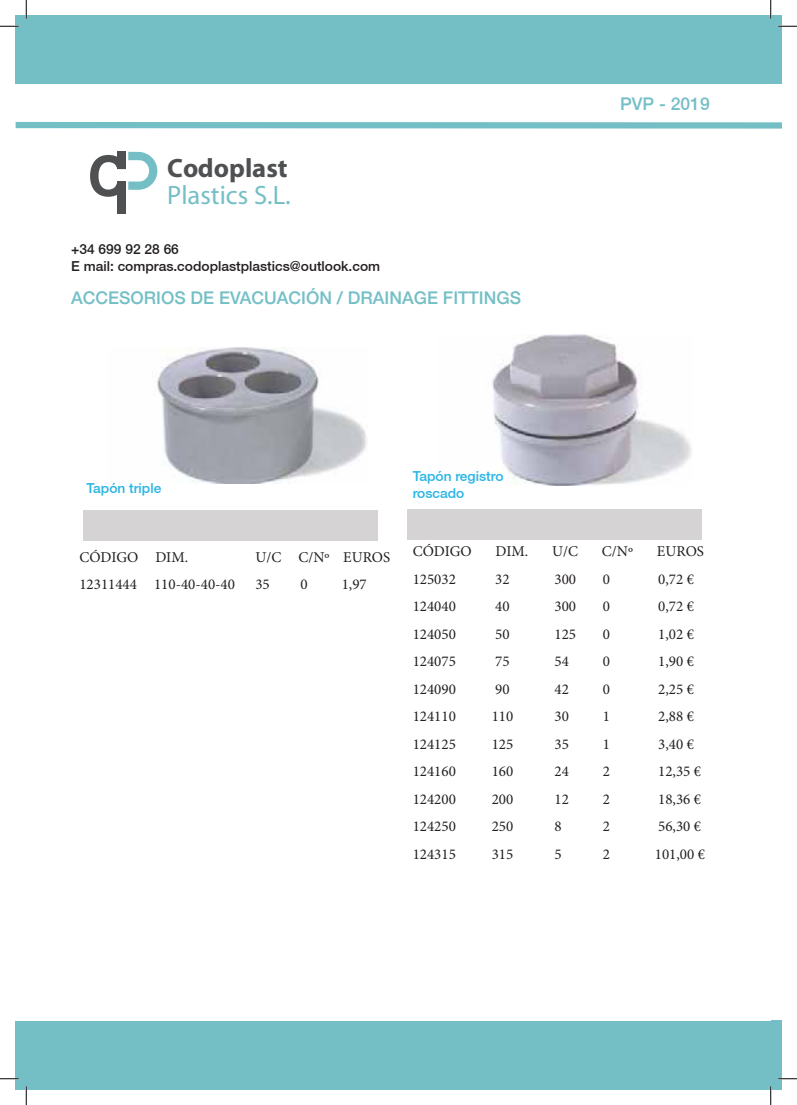
<style>
.page{position:relative;width:797px;height:1105px;background:#fff}
.page>*{position:absolute;margin:0;border:0;box-sizing:border-box;transform-origin:0 0}
.t1{font:26.62px "Myriad";color:#74bfc6}
.t2{font:700 26.62px "Myriad";color:#4e5052}
.t3{font:500 17.5px "Helvetica 65";color:#74bfc6}
.t4{font:15px "Minion Pro";color:#231f20}
.t5{font:500 13.75px/16.5px "Helvetica 65";color:#231f20}
.t6{font:500 13.75px/16.5px "Helvetica 65";color:#28b4e4}
</style>
<div class="page">
<div style="left:771px;top:1020px;width:10px;height:69px;background:#74bfc6"></div>
<div style="left:16px;top:1021px;width:758px;height:68px;background:#74bfc6"></div>
<div style="left:16px;top:16px;width:765px;height:68px;background:#74bfc6"></div>
<svg style="left:16px;top:122px;width:765px;height:7px;background:#82c5cb"></svg>
<div style="left:83px;top:510px;width:295px;height:31px;background:#d5d3d4"></div>
<div style="left:407px;top:509px;width:295px;height:31px;background:#d5d3d4"></div>
<div style="left:117px;top:182px;width:9px;height:32px;background:#4e5052"></div>
<svg style="left:90px;top:152px;width:67px;height:45px"></svg>
<img style="left:492px;top:334px;width:199px;height:151px">
<img style="left:157px;top:347px;width:210px;height:136px">
<svg style="left:0;top:25px;width:19px;height:2px"></svg>
<svg style="left:778px;top:25px;width:19px;height:2px"></svg>
<svg style="left:0;top:1078px;width:19px;height:1px"></svg>
<svg style="left:778px;top:1078px;width:19px;height:1px"></svg>
<svg style="left:25px;top:0;width:2px;height:19px"></svg>
<svg style="left:25px;top:1086px;width:2px;height:19px"></svg>
<svg style="left:770px;top:0;width:1px;height:19px"></svg>
<svg style="left:770px;top:1086px;width:1px;height:19px"></svg>
<h1 class="t2" style="left:167px;top:155px;width:122px">Codoplast</h1>
<h1 class="t1" style="left:167px;top:182px;width:125px">Plastics S.L.</h1>
<p class="t5" style="left:71px;top:241px;width:310px">+34 699 92 28 66<br>E mail: compras.codoplastplastics@outlook.com</p>
<p class="t3" style="left:71px;top:287px;width:451px">ACCESORIOS DE EVACUACIÓN / DRAINAGE FITTINGS</p>
<p class="t6" style="left:86px;top:480px;width:76px">Tapón triple</p>
<p class="t6" style="left:412px;top:468px;width:92px">Tapón registro roscado</p>
<p class="t3" style="left:620px;top:93px;width:91px">PVP - 2019</p>
<p class="t4" style="left:79px;top:547px;width:110px">CÓDIGO DIM.</p>
<p class="t4" style="left:255px;top:547px;width:136px">U/C C/Nº EUROS</p>
<p class="t4" style="left:79px;top:574px;width:157px">12311444 110-40-40-40</p>
<p class="t4" style="left:255px;top:574px;width:16px">35</p>
<p class="t4" style="left:300px;top:574px;width:9px">0</p>
<p class="t4" style="left:342px;top:574px;width:27px">1,97</p>
<p class="t4" style="left:412px;top:541px;width:60px">CÓDIGO</p>
<p class="t4" style="left:495px;top:541px;width:34px">DIM.</p>
<p class="t4" style="left:552px;top:541px;width:27px">U/C</p>
<p class="t4" style="left:602px;top:541px;width:33px">C/Nº</p>
<p class="t4" style="left:657px;top:541px;width:49px">EUROS</p>
<p class="t4" style="left:412px;top:569px;width:45px">125032</p>
<p class="t4" style="left:495px;top:569px;width:16px">32</p>
<p class="t4" style="left:554px;top:569px;width:23px">300</p>
<p class="t4" style="left:603px;top:569px;width:9px">0</p>
<p class="t4" style="left:658px;top:569px;width:37px">0,72 €</p>
<p class="t4" style="left:412px;top:596px;width:45px">124040</p>
<p class="t4" style="left:495px;top:596px;width:16px">40</p>
<p class="t4" style="left:554px;top:596px;width:23px">300</p>
<p class="t4" style="left:603px;top:596px;width:9px">0</p>
<p class="t4" style="left:658px;top:596px;width:37px">0,72 €</p>
<p class="t4" style="left:412px;top:624px;width:45px">124050</p>
<p class="t4" style="left:495px;top:624px;width:16px">50</p>
<p class="t4" style="left:554px;top:624px;width:23px">125</p>
<p class="t4" style="left:603px;top:624px;width:9px">0</p>
<p class="t4" style="left:658px;top:624px;width:37px">1,02 €</p>
<p class="t4" style="left:412px;top:651px;width:45px">124075</p>
<p class="t4" style="left:495px;top:651px;width:16px">75</p>
<p class="t4" style="left:554px;top:651px;width:16px">54</p>
<p class="t4" style="left:603px;top:651px;width:9px">0</p>
<p class="t4" style="left:658px;top:651px;width:37px">1,90 €</p>
<p class="t4" style="left:412px;top:679px;width:45px">124090</p>
<p class="t4" style="left:495px;top:679px;width:16px">90</p>
<p class="t4" style="left:554px;top:679px;width:16px">42</p>
<p class="t4" style="left:603px;top:679px;width:9px">0</p>
<p class="t4" style="left:658px;top:679px;width:37px">2,25 €</p>
<p class="t4" style="left:412px;top:706px;width:45px">124110</p>
<p class="t4" style="left:492px;top:706px;width:23px">110</p>
<p class="t4" style="left:554px;top:706px;width:16px">30</p>
<p class="t4" style="left:603px;top:706px;width:9px">1</p>
<p class="t4" style="left:658px;top:706px;width:37px">2,88 €</p>
<p class="t4" style="left:412px;top:734px;width:45px">124125</p>
<p class="t4" style="left:492px;top:734px;width:23px">125</p>
<p class="t4" style="left:554px;top:734px;width:16px">35</p>
<p class="t4" style="left:603px;top:734px;width:9px">1</p>
<p class="t4" style="left:658px;top:734px;width:37px">3,40 €</p>
<p class="t4" style="left:412px;top:761px;width:45px">124160</p>
<p class="t4" style="left:492px;top:761px;width:23px">160</p>
<p class="t4" style="left:554px;top:761px;width:16px">24</p>
<p class="t4" style="left:603px;top:761px;width:9px">2</p>
<p class="t4" style="left:658px;top:761px;width:44px">12,35 €</p>
<p class="t4" style="left:412px;top:789px;width:45px">124200</p>
<p class="t4" style="left:492px;top:789px;width:23px">200</p>
<p class="t4" style="left:554px;top:789px;width:16px">12</p>
<p class="t4" style="left:603px;top:789px;width:9px">2</p>
<p class="t4" style="left:658px;top:789px;width:44px">18,36 €</p>
<p class="t4" style="left:412px;top:816px;width:45px">124250</p>
<p class="t4" style="left:492px;top:816px;width:23px">250</p>
<p class="t4" style="left:554px;top:816px;width:9px">8</p>
<p class="t4" style="left:603px;top:816px;width:9px">2</p>
<p class="t4" style="left:658px;top:816px;width:44px">56,30 €</p>
<p class="t4" style="left:412px;top:844px;width:45px">124315</p>
<p class="t4" style="left:492px;top:844px;width:23px">315</p>
<p class="t4" style="left:554px;top:844px;width:9px">5</p>
<p class="t4" style="left:603px;top:844px;width:9px">2</p>
<p class="t4" style="left:654px;top:844px;width:52px">101,00 €</p>
</div>
